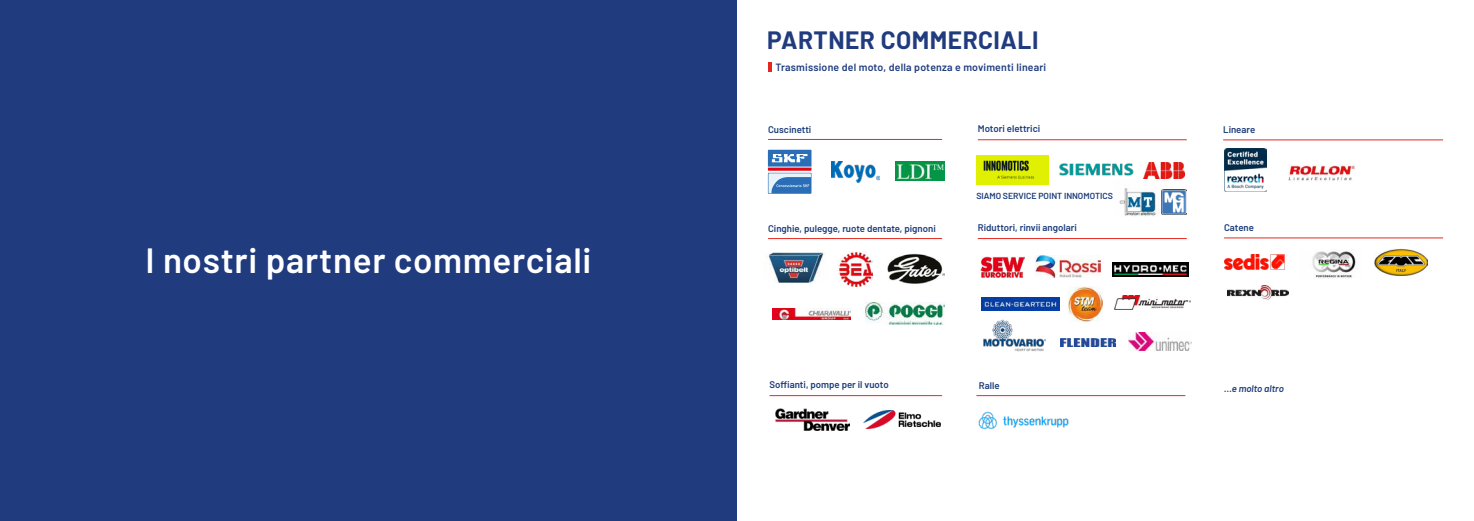
<style>
.page{position:relative;width:1474px;height:521px;background:#fff}
.page>*{position:absolute;margin:0;border:0;box-sizing:border-box;transform-origin:0 0}
.t1{font:600 35px "Barlow";letter-spacing:.02em;color:#fff}
.t2{font:700 24.5px "Barlow";letter-spacing:.02em;color:#203b7e}
.t3{font:600 10.5px "Barlow";letter-spacing:.02em;color:#1e3c7c}
.t4{font:600 9.62px "Barlow";color:#1d3d7b}
.t5{font:italic 600 9.62px "Barlow";color:#1d3d7b}
.t6{font:600 8.75px "Barlow";color:#1d3d7b}
</style>
<div class="page">
<div style="left:0;top:0;width:737px;height:521px;background:#203b7e"></div>
<img style="left:831px;top:161px;width:48px;height:21px">
<img style="left:895px;top:161px;width:49px;height:19px">
<img style="left:1227px;top:286px;width:61px;height:13px">
<img style="left:1119px;top:188px;width:46px;height:28px">
<img style="left:1288px;top:165px;width:66px;height:16px">
<img style="left:1128px;top:333px;width:62px;height:17px">
<img style="left:764px;top:252px;width:61px;height:30px">
<img style="left:838px;top:252px;width:34px;height:35px">
<img style="left:776px;top:409px;width:74px;height:22px">
<img style="left:888px;top:254px;width:56px;height:30px">
<img style="left:772px;top:308px;width:78px;height:12px">
<img style="left:865px;top:303px;width:79px;height:22px">
<img style="left:1112px;top:262px;width:76px;height:14px">
<img style="left:1114px;top:295px;width:76px;height:15px">
<img style="left:1035px;top:255px;width:65px;height:23px">
<img style="left:1068px;top:286px;width:34px;height:35px">
<img style="left:1060px;top:338px;width:55px;height:9px">
<img style="left:1224px;top:255px;width:60px;height:14px">
<img style="left:1312px;top:251px;width:44px;height:27px">
<img style="left:1374px;top:249px;width:53px;height:27px">
<img style="left:983px;top:319px;width:63px;height:33px">
<img style="left:863px;top:410px;width:77px;height:18px">
<img style="left:980px;top:257px;width:44px;height:21px">
<svg style="left:768px;top:62px;width:3px;height:9px"></svg>
<hr style="left:768px;top:139px;width:174px;height:1px;background:#e52a21">
<hr style="left:977px;top:139px;width:209px;height:1px;background:#e52a21">
<hr style="left:1223px;top:139px;width:219px;height:1px;background:#e52a21">
<hr style="left:768px;top:238px;width:174px;height:1px;background:#e52a21">
<hr style="left:977px;top:238px;width:209px;height:1px;background:#e52a21">
<hr style="left:976px;top:395px;width:209px;height:1px;background:#e52a21">
<hr style="left:1224px;top:237px;width:218px;height:1px;background:#e52a21">
<hr style="left:769px;top:395px;width:173px;height:1px;background:#e52a21">
<svg style="left:768px;top:150px;width:43px;height:44px"></svg>
<img style="left:976px;top:156px;width:72px;height:29px">
<img style="left:1224px;top:149px;width:42px;height:42px">
<img style="left:978px;top:411px;width:91px;height:19px">
<img style="left:1161px;top:189px;width:24px;height:25px">
<img style="left:1143px;top:162px;width:41px;height:16px">
<img style="left:1059px;top:163px;width:75px;height:13px">
<img style="left:981px;top:297px;width:78px;height:13px">
<h1 class="t1" style="left:145px;top:235px;width:447px">I nostri partner commerciali</h1>
<h2 class="t2" style="left:767px;top:22px;width:272px">PARTNER COMMERCIALI</h2>
<p class="t3" style="left:775px;top:59px;width:272px">Trasmissione del moto, della potenza e movimenti lineari</p>
<p class="t4" style="left:768px;top:122px;width:45px">Cuscinetti</p>
<p class="t4" style="left:977px;top:122px;width:64px">Motori elettrici</p>
<p class="t4" style="left:1223px;top:123px;width:34px">Lineare</p>
<p class="t6" style="left:976px;top:189px;width:138px">SIAMO SERVICE POINT INNOMOTICS</p>
<p class="t4" style="left:768px;top:221px;width:169px">Cinghie, pulegge, ruote dentate, pignoni</p>
<p class="t4" style="left:977px;top:221px;width:101px">Riduttori, rinvii angolari</p>
<p class="t4" style="left:1224px;top:221px;width:31px">Catene</p>
<p class="t4" style="left:769px;top:378px;width:121px">Soffianti, pompe per il vuoto</p>
<p class="t5" style="left:1224px;top:382px;width:61px">...e molto altro</p>
<p class="t4" style="left:978px;top:378px;width:22px">Ralle</p>
</div>
